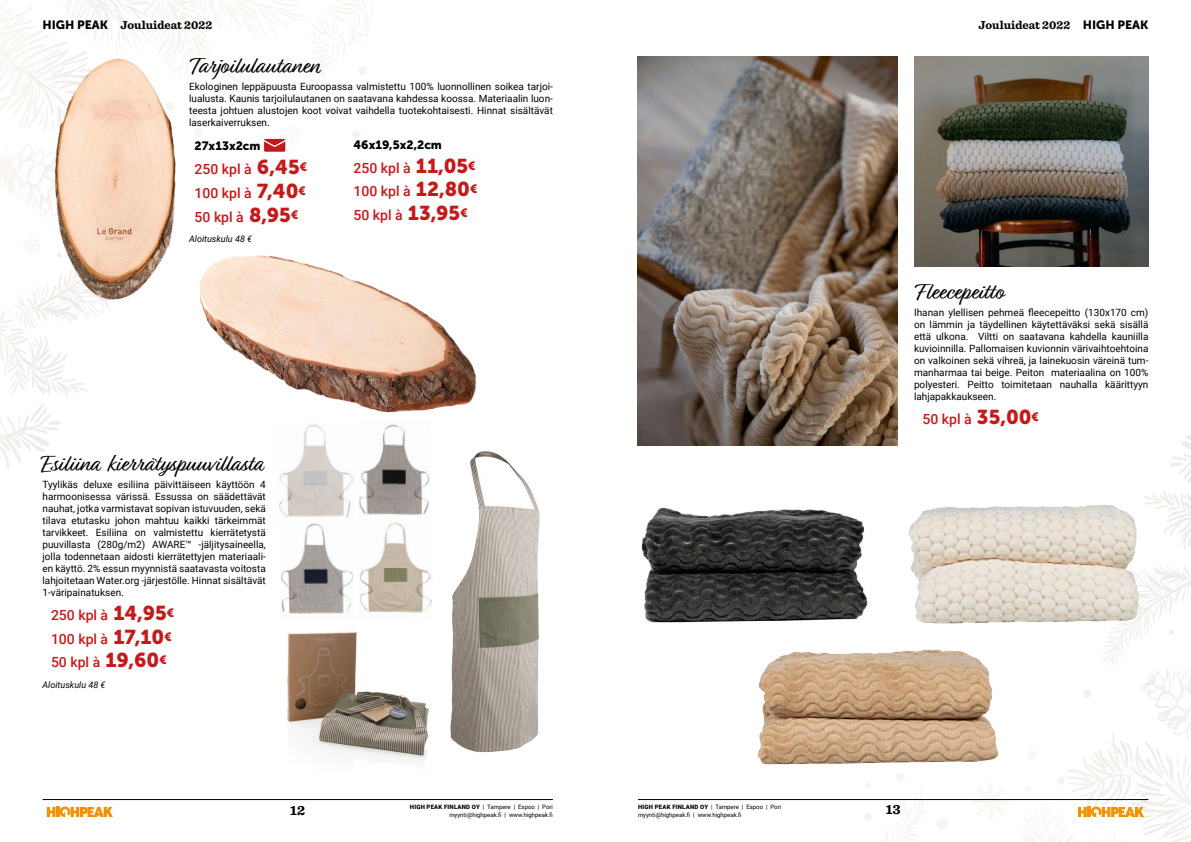
<style>
.page{position:relative;width:1191px;height:842px;background:#fff}
.page>*{position:absolute;margin:0;border:0;box-sizing:border-box;transform-origin:0 0}
.t1{font:24px "Relation";color:#000}
.t2{font:500 14px/23.8px "Roboto";color:#c51a1b}
.t3{font:700 14px "Sentinel";color:#000}
.t4{font:700 12px "Sentinel";color:#000}
.t5{font:12px "Museo Sans 900";color:#000}
.t6{font:10px/12px "Roboto";color:#000;text-align:justify}
.t7{font:italic 9px "Roboto";color:#000}
.t8{font:6px/8px "Roboto";color:#000;text-align:right}
.s1{font-family:"Museo Sans 900";font-weight:400}
.s2{font-family:"Museo Sans 900";font-weight:400;font-size:20px}
.s3{font-weight:900}
</style>
<div class="page">
<svg style="left:972px;top:783px;width:22px;height:37px"></svg>
<svg style="left:937px;top:818px;width:11px;height:11px"></svg>
<svg style="left:862px;top:773px;width:67px;height:69px"></svg>
<svg style="left:897px;top:122px;width:294px;height:443px"></svg>
<img style="left:373px;top:286px;width:103px;height:127px">
<img style="left:373px;top:424px;width:57px;height:91px">
<img style="left:373px;top:522px;width:59px;height:91px">
<img style="left:450px;top:451px;width:90px;height:302px">
<img style="left:287px;top:692px;width:143px;height:68px">
<img style="left:908px;top:505px;width:191px;height:118px">
<img style="left:758px;top:650px;width:240px;height:114px">
<img style="left:641px;top:507px;width:227px;height:116px">
<hr style="left:638px;top:799px;width:510px;height:1px;background:#000">
<hr style="left:43px;top:799px;width:510px;height:1px;background:#000">
<svg style="left:1016px;top:565px;width:175px;height:277px"></svg>
<svg style="left:47px;top:806px;width:66px;height:11px"></svg>
<img style="left:914px;top:57px;width:234px;height:209px">
<img style="left:638px;top:57px;width:259px;height:389px">
<svg style="left:0;top:0;width:373px;height:705px"></svg>
<p class="t4" style="left:43px;top:16px;width:171px"><span class="s1">HIGH PEAK</span> Jouluideat 2022</p>
<p class="t4" style="left:978px;top:16px;width:171px">Jouluideat 2022 <span class="s1">HIGH PEAK</span></p>
<h1 class="t1" style="left:189px;top:52px;width:132px">Tarjoilulautanen</h1>
<p class="t6" style="left:189px;top:80px;width:365px">Ekologinen leppäpuusta Euroopassa valmistettu 100% luonnollinen soikea tarjoi&shy;lualusta. Kaunis tarjoilulautanen on saatavana kahdessa koossa. Materiaalin luon&shy;teesta johtuen alustojen koot voivat vaihdella tuotekohtaisesti. Hinnat sisältävät laserkaiverruksen.</p>
<p class="t5" style="left:195px;top:139px;width:67px">27x13x2cm</p>
<h2 class="t2" style="left:195px;top:157px;width:114px;text-align:justify">250 kpl à <span class="s2">6,45</span><sup>€ </sup>100 kpl à <span class="s2">7,40</span><sup>€ </sup>50 kpl à <span class="s2">8,95</span><sup>€</sup></h2>
<p class="t7" style="left:189px;top:232px;width:65px">Aloituskulu 48 €</p>
<p class="t5" style="left:353px;top:138px;width:90px">46x19,5x2,2cm</p>
<h2 class="t2" style="left:353px;top:155px;width:125px">250 kpl à <span class="s2">11,05</span><sup>€<br></sup>100 kpl à <span class="s2">12,80</span><sup>€<br></sup>50 kpl à <span class="s2">13,95</span><sup>€</sup></h2>
<h1 class="t1" style="left:43px;top:450px;width:222px">Esiliina kierrätyspuuvillasta</h1>
<p class="t6" style="left:43px;top:478px;width:225px">Tyylikäs deluxe esiliina päivittäiseen käyttöön 4 harmoonisessa värissä. Essussa on säädettävät nauhat, jotka varmistavat sopivan istuvuuden, sekä tilava etutasku johon mahtuu kaikki tärkeimmät tarvikkeet. Esiliina on valmistettu kierrätetystä puuvillasta (280g/m2) AWARE™ -jäljitysaineella, jolla todennetaan aidosti kierrätettyjen materiaali&shy;en käyttö. 2% essun myynnistä saatavasta voitosta lahjoitetaan Water.org -järjestölle. Hinnat sisältävät 1-väripainatuksen.</p>
<h2 class="t2" style="left:51px;top:602px;width:124px">250 kpl à <span class="s2">14,95</span><sup>€<br></sup>100 kpl à <span class="s2">17,10</span><sup>€<br></sup>50 kpl à <span class="s2">19,60</span><sup>€</sup></h2>
<p class="t7" style="left:43px;top:678px;width:65px">Aloituskulu 48 €</p>
<h1 class="t1" style="left:914px;top:278px;width:91px">Fleecepeitto</h1>
<p class="t6" style="left:914px;top:306px;width:236px">Ihanan ylellisen pehmeä fleecepeitto (130x170 cm) on lämmin ja täydellinen käytettäväksi sekä sisällä että ulkona. Viltti on saatavana kahdella kauniilla kuvioinnilla. Pallomaisen kuvionnin värivaihtoehtoina on valkoinen sekä vihreä, ja lainekuosin väreinä tum&shy;manharmaa tai beige. Peiton materiaalina on 100% polyesteri. Peitto toimitetaan nauhalla käärittyyn lahjapakkaukseen.</p>
<h2 class="t2" style="left:922px;top:406px;width:118px">50 kpl à <span class="s2">35,00</span><sup>€</sup></h2>
<p class="t8" style="left:410px;top:803px;width:144px"><span class="s3">HIGH PEAK FINLAND OY</span> | Tampere | Espoo | Pori myynti@highpeak.fi | www.highpeak.fi</p>
<p class="t8" style="left:638px;top:803px;width:145px;text-align:left"><span class="s3">HIGH PEAK FINLAND OY</span> | Tampere | Espoo | Pori myynti@highpeak.fi | www.highpeak.fi</p>
<h2 class="t3" style="left:290px;top:799px;width:16px">12</h2>
<h2 class="t3" style="left:886px;top:798px;width:16px">13</h2>
</div>
